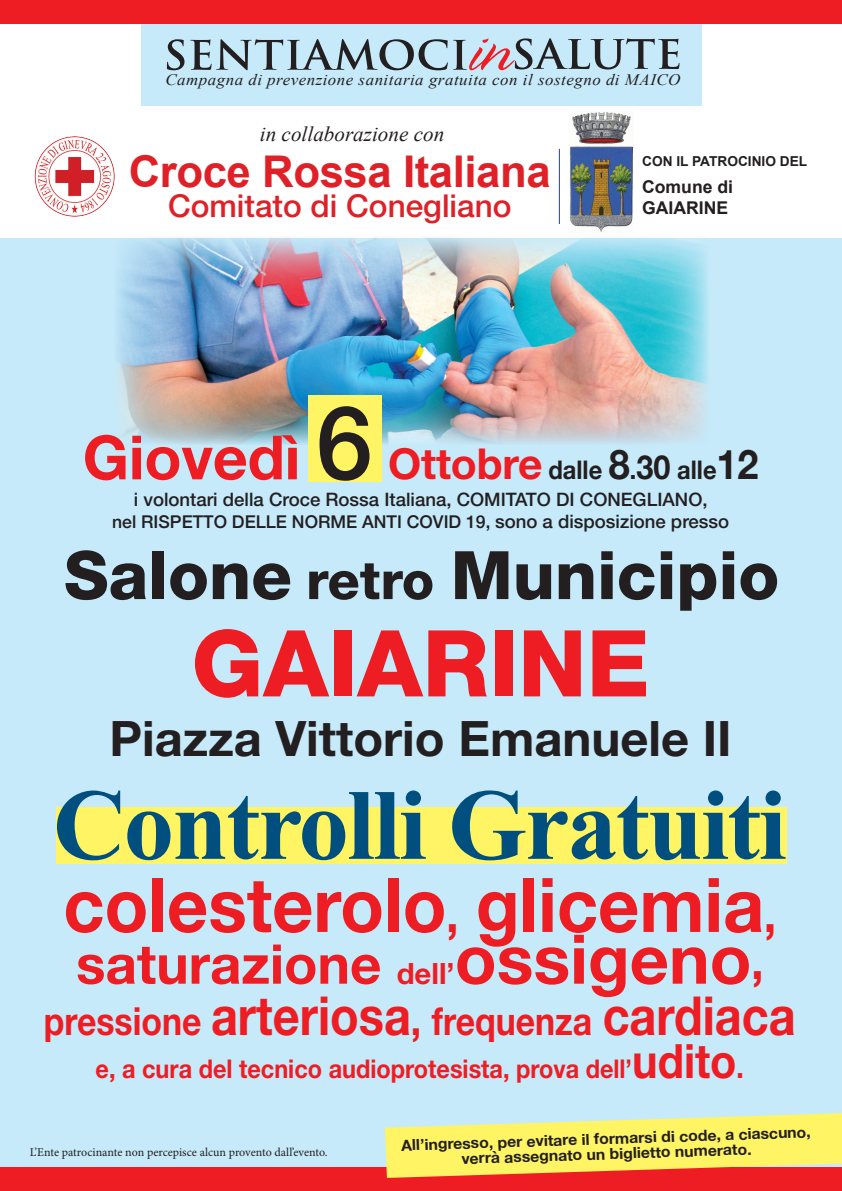
<style>
.page{position:relative;width:842px;height:1191px;background:#fff}
.page>*{position:absolute;margin:0;border:0;box-sizing:border-box;transform-origin:0 0}
.t1{font:700 100.8px "Times New Roman";letter-spacing:-.02em;color:#004f7e}
.t2{font:800 92.3px "Helvetica Neue LT Std";color:#ee1d23}
.t3{font:700 75.3px "Helvetica Neue LT Std";color:#ee1d23;scale:.95 1}
.t4{font:700 68.5px "Helvetica Neue LT Std";color:#ee1d23}
.t5{font:800 66.9px "Helvetica Neue LT Std";color:#231f20}
.t6{font:700 61px "Helvetica Neue LT Std";letter-spacing:-.005em;color:#ee1d23}
.t7{font:700 54.8px "Helvetica Neue LT Std";color:#ee1d23}
.t8{font:700 48.9px "Helvetica Neue LT Std";color:#231f20}
.t9{font:700 43.7px "Arial";letter-spacing:-.01em;color:#df2027}
.t10{font:700 38.7px "Helvetica Neue LT Std";color:#ee1d23;scale:.87 1}
.t11{font:500 31.5px "Helvetica Neue LT Std";color:#df2027}
.t12{font:700 25.8px "Helvetica Neue LT Std";color:#ee1d23;scale:.91 1}
.t13{font:700 25.6px "Helvetica Neue";color:#231f20;scale:.93 1}
.t14{font:italic 21.1px "Times New Roman";color:#231f20}
.t15{font:500 18.6px "Helvetica Neue LT Std";color:#231f20}
.t16{font:500 17.6px "Helvetica Neue";color:#231f20}
.t17{font:700 17.6px/21.1px "Arial";color:#231f20}
.t18{font:italic 16px "Times New Roman";letter-spacing:.03em;color:#231f20;scale:1.06 1}
.t19{font:700 15.3px/15.3px "Helvetica Neue";color:#231f20;text-align:center}
.t20{font:700 13.7px "Arial";color:#231f20}
.t21{font:12px "Minion Pro";color:#231f20}
.s1{font-weight:500;font-size:102.4px;color:#231f20}
.s2{font-family:"Helvetica Neue LT Std";font-size:42.7px;color:#ee1d23}
.s3{font-size:40.8px}
.s4{font-size:33.1px}
.s5{font-size:18.6px}
.s6{font-family:"Helvetica Neue LT Std";font-size:18.6px}
.s7{font-size:52.8px}
.s8{font-size:50.9px}
.s9{font-size:29.3px}
.s10{font-size:53.8px}
.s11{font-size:43px}
.s12{font-size:47.4px}
.s13{font-size:32.3px}
</style>
<div class="page">
<div style="left:0;top:238px;width:842px;height:953px;background:#c6eafa"></div>
<div style="left:141px;top:0;width:561px;height:105px;background:#c6eafa"></div>
<img style="left:118px;top:237px;width:590px;height:207px">
<div style="left:0;top:0;width:842px;height:23px;background:#ee1d23"></div>
<svg style="left:167px;top:38px;width:512px;height:32px"></svg>
<img style="left:34px;top:136px;width:81px;height:81px">
<div style="left:57px;top:806px;width:730px;height:57px;background:#fff463"></div>
<div style="left:308px;top:395px;width:74px;height:87px;background:#fff463"></div>
<div style="left:0;top:1168px;width:842px;height:23px;background:#ee1d23"></div>
<svg style="left:385px;top:1113px;width:457px;height:65px"></svg>
<img style="left:570px;top:112px;width:63px;height:120px">
<hr style="left:559px;top:149px;width:1px;height:75px;background:#253f8e">
<p class="t18" style="left:165px;top:68px;width:487px">Campagna di prevenzione sanitaria gratuita con il sostegno di MAICO</p>
<h3 class="t14" style="left:260px;top:119px;width:186px">in collaborazione con</h3>
<h3 class="t9" style="left:129px;top:143px;width:424px">Croce Rossa Italiana</h3>
<h3 class="t11" style="left:168px;top:187px;width:345px">Comitato di Conegliano</h3>
<p class="t20" style="left:642px;top:152px;width:167px">CON IL PATROCINIO DEL</p>
<p class="t17" style="left:642px;top:177px;width:92px">Comune di<br>GAIARINE</p>
<h3 class="t6" style="left:83px;top:420px;width:292px">Giovedì <span class="s1">6</span></h3>
<h3 class="t13" style="left:388px;top:450px;width:400px"><span class="s2">Ottobre</span> dalle <span class="s3">8</span>.<span class="s4">30</span> alle<span class="s3">12</span></h3>
<p class="t15" style="left:134px;top:488px;width:575px">i volontari della Croce Rossa Italiana, COMITATO DI CONEGLIANO,</p>
<p class="t16" style="left:112px;top:507px;width:618px">nel RISPETTO DELLE NORME ANTI COVID 19<span class="s5">,</span> <span class="s6">sono a disposizione presso</span></p>
<h3 class="t5" style="left:64px;top:535px;width:717px">Salone <span class="s7">retro</span> Municipio</h3>
<h2 class="t2" style="left:191px;top:608px;width:460px">GAIARINE</h2>
<h3 class="t8" style="left:110px;top:708px;width:624px">Piazza Vittorio Emanuele II</h3>
<h1 class="t1" style="left:53px;top:755px;width:735px">Controlli Gratuiti</h1>
<h3 class="t3" style="left:63px;top:858px;width:752px">colesterolo<span class="s8">,</span> glicemia<span class="s8">,</span></h3>
<h3 class="t7" style="left:76px;top:930px;width:380px">saturazione <span class="s9">dell’</span></h3>
<h3 class="t4" style="left:455px;top:917px;width:310px">ossigeno<span class="s8">,</span></h3>
<h3 class="t10" style="left:44px;top:996px;width:866px">pressione <span class="s10">arteriosa</span><span class="s11">,</span> frequenza <span class="s10">cardiaca</span></h3>
<h3 class="t12" style="left:96px;top:1052px;width:714px">e, a cura del tecnico audioprotesista, prova dell’<span class="s12">udito</span><span class="s13">.</span></h3>
<p class="t21" style="left:30px;top:1144px;width:299px">L’Ente patrocinante non percepisce alcun provento dall’evento.</p>
<p class="t19" style="left:401px;top:1138px;width:411px;rotate:-2deg">All’ingresso, per evitare il formarsi di code, a ciascuno, verrà assegnato un biglietto numerato.</p>
</div>
